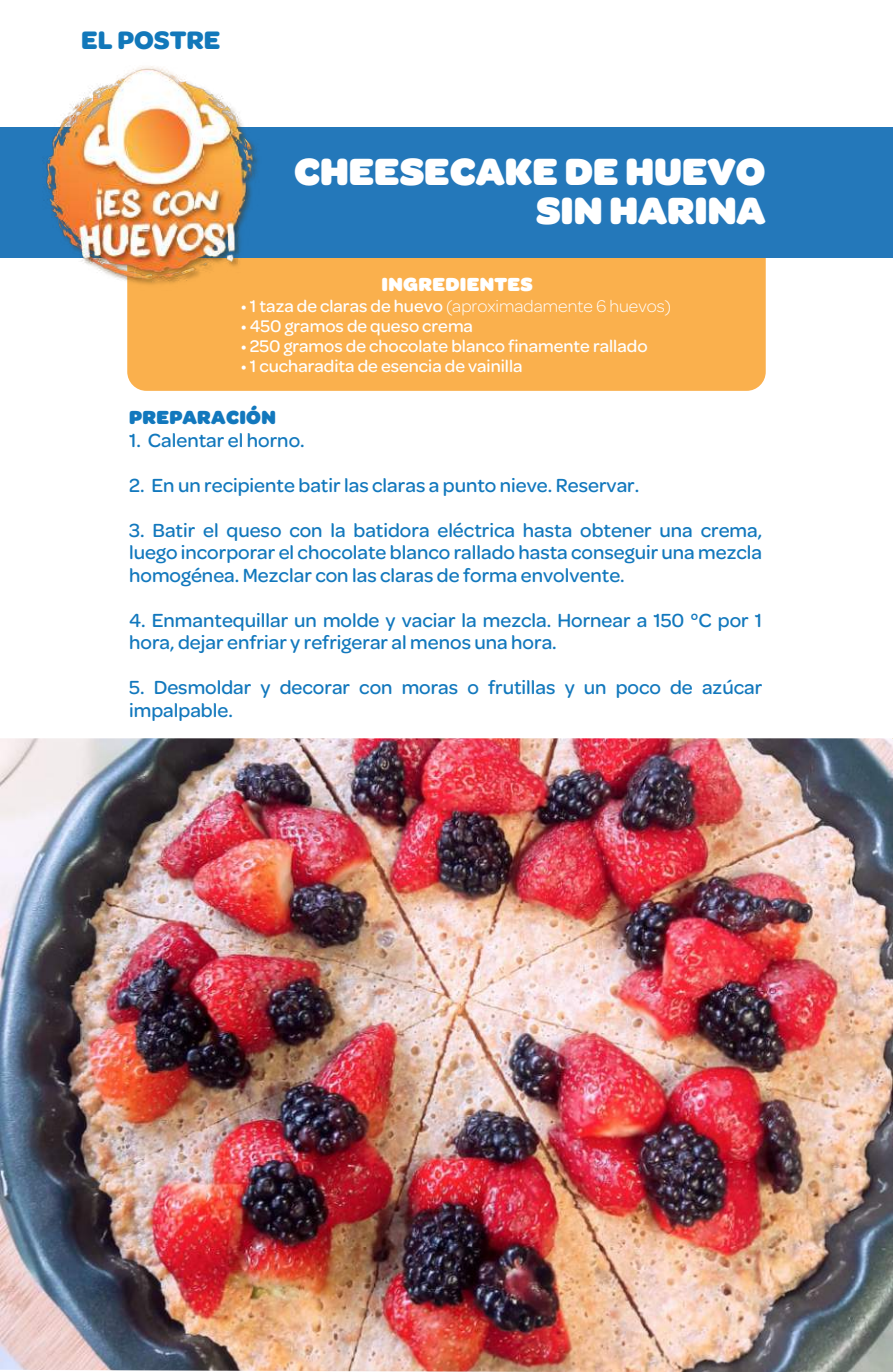
<style>
.page{position:relative;width:893px;height:1372px;background:#fff}
.page>*{position:absolute;margin:0;border:0;box-sizing:border-box;transform-origin:0 0}
.t1{font:900 40.5px/38.2px "Omnes";color:#fff;text-align:right}
.t2{font:700 27px "Omnes";color:#1278ba}
.t3{font:500 20.25px/22.5px "Omnes";color:#1278bd}
.t4{font:900 20.25px "Omnes";letter-spacing:.015em;color:#fff}
.t5{font:900 20.25px "Omnes";letter-spacing:.015em;color:#1278bd}
.t6{font:500 18px "Omnes";color:#fff}
.t7{font:300 18px "Omnes";color:#fff}
.s1{font-weight:500}
</style>
<div class="page">
<div style="left:127px;top:224px;width:639px;height:167px;background:#fab04d;border-radius:19px"></div>
<img style="left:0;top:738px;width:893px;height:633px">
<div style="left:0;top:128px;width:893px;height:130px;background:#2478ba"></div>
<img style="left:0;top:66px;width:312px;height:237px">
<h2 class="t2" style="left:81px;top:25px;width:141px">EL POSTRE</h2>
<h1 class="t1" style="left:294px;top:153px;width:473px">CHEESECAKE DE HUEVO<br>SIN HARINA</h1>
<p class="t4" style="left:382px;top:273px;width:153px">INGREDIENTES</p>
<p class="t7" style="left:241px;top:296px;width:432px"><span class="s1">• 1 taza de claras de huevo</span> (aproximadamente 6 huevos)</p>
<p class="t6" style="left:241px;top:316px;width:234px">• 450 gramos de queso crema</p>
<p class="t6" style="left:241px;top:336px;width:408px">• 250 gramos de chocolate blanco finamente rallado</p>
<p class="t6" style="left:241px;top:356px;width:283px">• 1 cucharadita de esencia de vainilla</p>
<p class="t5" style="left:129px;top:405px;width:148px">PREPARACIÓN</p>
<p class="t3" style="left:129px;top:429px;width:177px">1. Calentar el horno.</p>
<p class="t3" style="left:129px;top:474px;width:512px">2. En un recipiente batir las claras a punto nieve. Reservar.</p>
<p class="t3" style="left:129px;top:519px;width:635px;text-align:justify">3. Batir el queso con la batidora eléctrica hasta obtener una crema, luego incorporar el chocolate blanco rallado hasta conseguir una mezcla homogénea. Mezclar con las claras de forma envolvente.</p>
<p class="t3" style="left:129px;top:609px;width:635px">4. Enmantequillar un molde y vaciar la mezcla. Hornear a 150 °C por 1 hora, dejar enfriar y refrigerar al menos una hora.</p>
<p class="t3" style="left:129px;top:676px;width:635px">5. Desmoldar y decorar con moras o frutillas y un poco de azúcar impalpable.</p>
</div>
